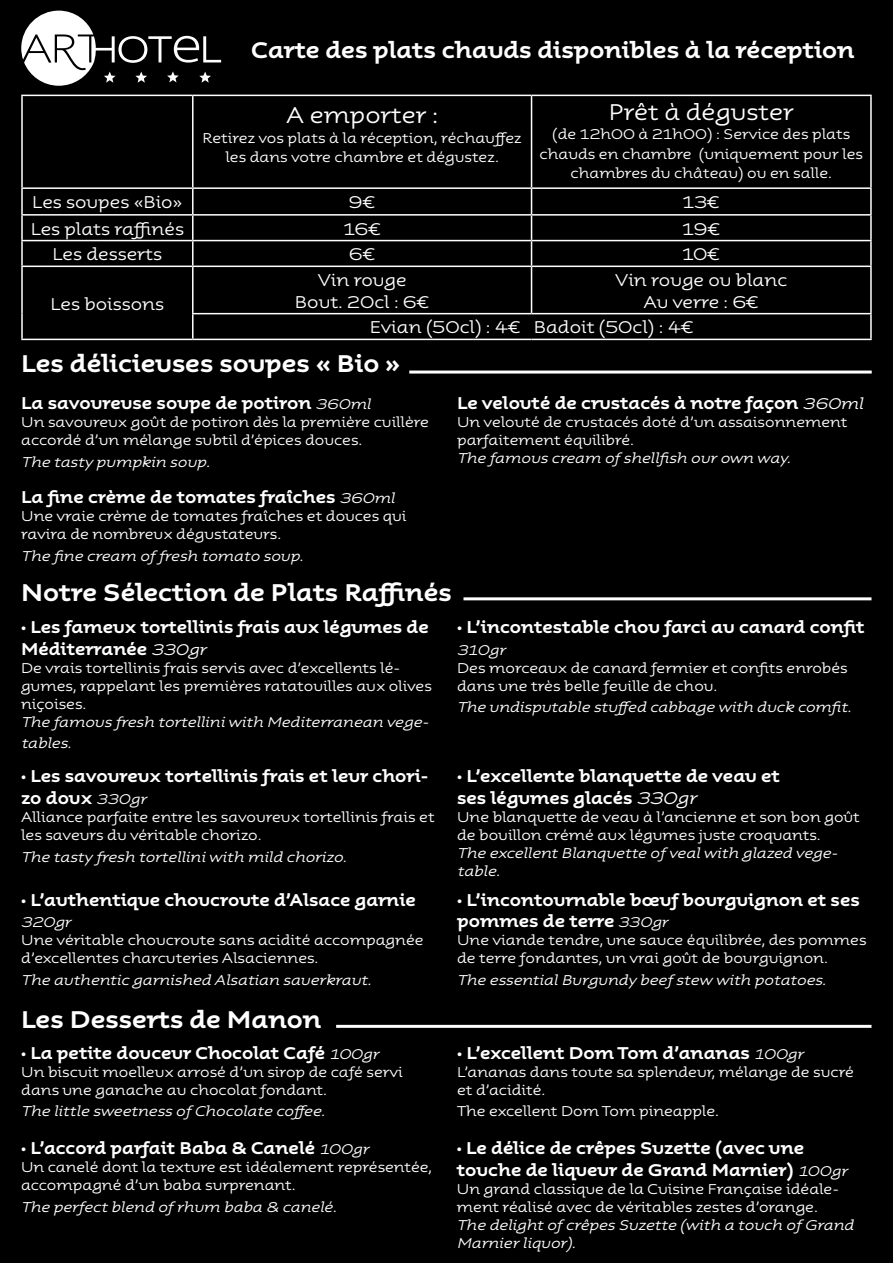
<style>
.page{position:relative;width:893px;height:1263px;background:#000}
.page>*{position:absolute;margin:0;border:0;box-sizing:border-box;transform-origin:0 0}
.t1{font:800 25.5px "Aspect 2";color:#fff}
.t2{font:800 24px "Aspect 2";color:#fff}
.t3{font:24px "Aspect 2";color:#fff}
.t4{font:800 18px/21.6px "Aspect 2";color:#fff}
.t5{font:18px/21.6px "Aspect 2";color:#fff;text-align:center}
.t6{font:15px/18px "Aspect 2";color:#fff}
.t7{font:italic 15px/18px "Aspect 2";letter-spacing:-.005em;color:#fff}
.s1{font-weight:400;font-style:italic;font-size:15px}
.s2{font-weight:400;font-style:italic;font-size:16.5px}
.s3{font-family:"Myriad Pro";font-weight:400}
.s4{font-weight:400;font-style:italic}
</style>
<div class="page">
<hr style="left:409px;top:371px;width:463px;height:3px;background:#fff">
<hr style="left:463px;top:597px;width:408px;height:3px;background:#fff">
<hr style="left:336px;top:1025px;width:535px;height:3px;background:#fff">
<hr style="left:21px;top:95px;width:172px;height:1px;background:#fff">
<hr style="left:21px;top:96px;width:2px;height:91px;background:#fff">
<hr style="left:193px;top:95px;width:338px;height:1px;background:#fff">
<hr style="left:192px;top:96px;width:2px;height:91px;background:#fff">
<hr style="left:531px;top:95px;width:341px;height:1px;background:#fff">
<hr style="left:531px;top:96px;width:1px;height:91px;background:#fff">
<hr style="left:870px;top:96px;width:2px;height:91px;background:#fff">
<hr style="left:21px;top:187px;width:172px;height:2px;background:#fff">
<hr style="left:21px;top:189px;width:2px;height:25px;background:#fff">
<hr style="left:193px;top:187px;width:338px;height:2px;background:#fff">
<hr style="left:192px;top:189px;width:2px;height:25px;background:#fff">
<hr style="left:531px;top:187px;width:341px;height:2px;background:#fff">
<hr style="left:870px;top:189px;width:2px;height:25px;background:#fff">
<hr style="left:21px;top:214px;width:172px;height:2px;background:#fff">
<hr style="left:21px;top:216px;width:2px;height:24px;background:#fff">
<hr style="left:193px;top:214px;width:338px;height:2px;background:#fff">
<hr style="left:192px;top:216px;width:2px;height:24px;background:#fff">
<hr style="left:531px;top:214px;width:341px;height:2px;background:#fff">
<hr style="left:870px;top:216px;width:2px;height:24px;background:#fff">
<hr style="left:21px;top:240px;width:172px;height:1px;background:#fff">
<hr style="left:21px;top:241px;width:2px;height:25px;background:#fff">
<hr style="left:193px;top:240px;width:338px;height:1px;background:#fff">
<hr style="left:192px;top:241px;width:2px;height:25px;background:#fff">
<hr style="left:531px;top:240px;width:341px;height:1px;background:#fff">
<svg style="left:531px;top:189px;width:1px;height:77px"></svg>
<hr style="left:870px;top:241px;width:2px;height:25px;background:#fff">
<hr style="left:21px;top:266px;width:172px;height:1px;background:#fff">
<hr style="left:21px;top:267px;width:2px;height:47px;background:#fff">
<hr style="left:193px;top:266px;width:338px;height:1px;background:#fff">
<hr style="left:192px;top:267px;width:2px;height:46px;background:#fff">
<hr style="left:531px;top:266px;width:341px;height:1px;background:#fff">
<hr style="left:531px;top:267px;width:1px;height:46px;background:#fff">
<hr style="left:870px;top:267px;width:2px;height:46px;background:#fff">
<hr style="left:21px;top:314px;width:2px;height:25px;background:#fff">
<hr style="left:192px;top:313px;width:339px;height:1px;background:#fff">
<hr style="left:192px;top:314px;width:2px;height:25px;background:#fff">
<hr style="left:531px;top:313px;width:341px;height:1px;background:#fff">
<hr style="left:870px;top:314px;width:2px;height:25px;background:#fff">
<hr style="left:21px;top:339px;width:172px;height:1px;background:#fff">
<hr style="left:193px;top:339px;width:338px;height:1px;background:#fff">
<hr style="left:531px;top:339px;width:341px;height:1px;background:#fff">
<svg style="left:21px;top:11px;width:200px;height:75px"></svg>
<h2 class="t2" style="left:251px;top:33px;width:605px">Carte des plats chauds disponibles à la réception</h2>
<h2 class="t3" style="left:286px;top:99px;width:154px">A emporter :</h2>
<p class="t6" style="left:203px;top:128px;width:321px;line-height:19.5px;text-align:center">Retirez vos plats à la réception, réchauffez les dans votre chambre et dégustez.</p>
<h2 class="t3" style="left:609px;top:96px;width:186px">Prêt à déguster</h2>
<p class="t6" style="left:539px;top:125px;width:325px;line-height:19.5px;text-align:center">(de 12h00 à 21h00) : Service des plats chauds en chambre (uniquement pour les chambres du château) ou en salle.</p>
<p class="t5" style="left:32px;top:192px;width:152px">Les soupes «Bio»</p>
<p class="t5" style="left:349px;top:192px;width:28px">9€</p>
<p class="t5" style="left:683px;top:192px;width:39px">13€</p>
<p class="t5" style="left:31px;top:218px;width:155px">Les plats raffinés</p>
<p class="t5" style="left:343px;top:218px;width:39px">16€</p>
<p class="t5" style="left:682px;top:218px;width:40px">19€</p>
<p class="t5" style="left:53px;top:244px;width:111px">Les desserts</p>
<p class="t5" style="left:349px;top:244px;width:28px">6€</p>
<p class="t5" style="left:682px;top:244px;width:39px">10€</p>
<p class="t5" style="left:50px;top:293px;width:115px">Les boissons</p>
<p class="t5" style="left:295px;top:270px;width:136px">Vin rouge<br>Bout. 20cl : 6€</p>
<p class="t5" style="left:615px;top:270px;width:173px">Vin rouge ou blanc<br>Au verre : 6€</p>
<p class="t5" style="left:370px;top:317px;width:325px">Evian (50cl) : 4€ Badoit (50cl) : 4€</p>
<h1 class="t1" style="left:21px;top:346px;width:381px">Les délicieuses soupes « Bio »</h1>
<p class="t4" style="left:21px;top:393px;width:355px">La savoureuse soupe de potiron <span class="s1">360ml</span></p>
<p class="t6" style="left:21px;top:414px;width:409px">Un savoureux goût de potiron dès la première cuillère accordé d’un mélange subtil d’épices douces.</p>
<p class="t7" style="left:21px;top:453px;width:195px">Thetastypumpkin soup.</p>
<p class="t4" style="left:21px;top:487px;width:379px">La fine crème de tomates fraîches <span class="s1">360ml</span></p>
<p class="t6" style="left:21px;top:507px;width:387px">Une vraie crème de tomates fraîches et douces qui ravira de nombreux dégustateurs.</p>
<p class="t7" style="left:21px;top:547px;width:288px">The fine cream of fresh tomato soup.</p>
<p class="t4" style="left:457px;top:393px;width:412px">Le velouté de crustacés à notre façon <span class="s2">360ml</span></p>
<p class="t6" style="left:457px;top:414px;width:392px">Un velouté de crustacés doté d’un assaisonnement parfaitement équilibré.</p>
<p class="t7" style="left:457px;top:450px;width:340px">The famouscream of shellfish ourown way.</p>
<h1 class="t1" style="left:21px;top:575px;width:432px">Notre Sélection de Plats Raffinés</h1>
<p class="t4" style="left:21px;top:617px;width:409px"><span class="s3">•</span> Les fameux tortellinis frais aux légumes de<br>Méditerranée <span class="s2">330gr</span></p>
<p class="t6" style="left:21px;top:659px;width:412px">De vrais tortellinis frais servis avec d’excellents lé&shy;gumes, rappelant les premières ratatouilles aux olives niçoises.</p>
<p class="t7" style="left:21px;top:711px;width:413px;line-height:21.6px">The famousfresh tortelliniwith Mediterranean vege&shy;tables.</p>
<p class="t4" style="left:21px;top:766px;width:409px"><span class="s3">•</span> Les savoureux tortellinis frais et leur chori&shy;zo doux <span class="s1">330gr</span></p>
<p class="t6" style="left:21px;top:808px;width:415px">Alliance parfaite entre les savoureux tortellinis frais et les saveurs du véritable chorizo.</p>
<p class="t7" style="left:21px;top:848px;width:331px">The tasty fresh tortelliniwith mild chorizo.</p>
<p class="t4" style="left:21px;top:889px;width:396px"><span class="s3">•</span> L’authentique choucroute d’Alsace garnie</p>
<p class="t7" style="left:21px;top:914px;width:56px">320gr</p>
<p class="t6" style="left:21px;top:932px;width:404px">Une véritable choucroute sans acidité accompagnée d’excellentes charcuteries Alsaciennes.</p>
<p class="t7" style="left:21px;top:971px;width:356px">The authentic garnished Alsatian sauerkraut.</p>
<h1 class="t1" style="left:21px;top:1002px;width:302px">Les Desserts de Manon</h1>
<p class="t4" style="left:21px;top:1042px;width:363px"><span class="s3">•</span> La petite douceur Chocolat Café <span class="s1">100gr</span></p>
<p class="t6" style="left:21px;top:1063px;width:383px">Un biscuit moelleux arrosé d’un sirop de café servi dans une ganache au chocolat fondant.</p>
<p class="t7" style="left:21px;top:1103px;width:310px">The little sweetnessof Chocolate coffee.</p>
<p class="t4" style="left:21px;top:1138px;width:354px"><span class="s3">•</span> L’accord parfait Baba &amp; Canelé <span class="s1">100gr</span></p>
<p class="t6" style="left:21px;top:1159px;width:412px">Un canelé dont la texture est idéalement représentée, accompagné d’un baba surprenant.</p>
<p class="t7" style="left:21px;top:1198px;width:321px">The perfectblend of rhum baba &amp; canelé.</p>
<p class="t4" style="left:457px;top:617px;width:409px"><span class="s3">•</span> L’incontestable chou farci au canard confit</p>
<p class="t7" style="left:457px;top:641px;width:54px">310gr</p>
<p class="t6" style="left:457px;top:659px;width:392px">Des morceaux de canard fermier et confits enrobés dans une très belle feuille de chou.</p>
<p class="t7" style="left:457px;top:699px;width:400px">The undisputable stuffed cabbage with duck comfit.</p>
<p class="t4" style="left:457px;top:766px;width:324px"><span class="s3">•</span> L’excellente blanquette de veau et ses légumes glacés <span class="s4">330gr</span></p>
<p class="t6" style="left:457px;top:808px;width:404px">Une blanquette de veau à l’ancienne et son bon goût de bouillon crémé aux légumes juste croquants.</p>
<p class="t7" style="left:457px;top:844px;width:386px">The excellentBlanquette of vealwith glazed vege&shy;table.</p>
<p class="t4" style="left:457px;top:889px;width:404px"><span class="s3">•</span> L’incontournable bœuf bourguignon et ses pommes de terre <span class="s1">330gr</span></p>
<p class="t6" style="left:457px;top:932px;width:411px">Une viande tendre, une sauce équilibrée, des pommes de terre fondantes, un vrai goût de bourguignon.</p>
<p class="t7" style="left:457px;top:971px;width:375px">The essentialBurgundy beef stew with potatoes.</p>
<p class="t4" style="left:457px;top:1042px;width:352px"><span class="s3">•</span> L’excellent Dom Tom d’ananas <span class="s1">100gr</span></p>
<p class="t6" style="left:457px;top:1063px;width:398px">L’ananas dans toute sa splendeur, mélange de sucré et d’acidité.</p>
<p class="t6" style="left:457px;top:1103px;width:263px">The excellent Dom Tom pineapple.</p>
<p class="t4" style="left:457px;top:1138px;width:396px"><span class="s3">•</span> Le délice de crêpes Suzette (avec une touche de liqueur de Grand Marnier) <span class="s1">100gr</span></p>
<p class="t6" style="left:457px;top:1180px;width:384px">Un grand classique de la Cuisine Française idéale&shy;ment réalisé avec de véritables zestes d’orange.</p>
<p class="t7" style="left:457px;top:1216px;width:403px">The delightof crêpesSuzette (with a touch of Grand<br>Marnierliquor).</p>
</div>
